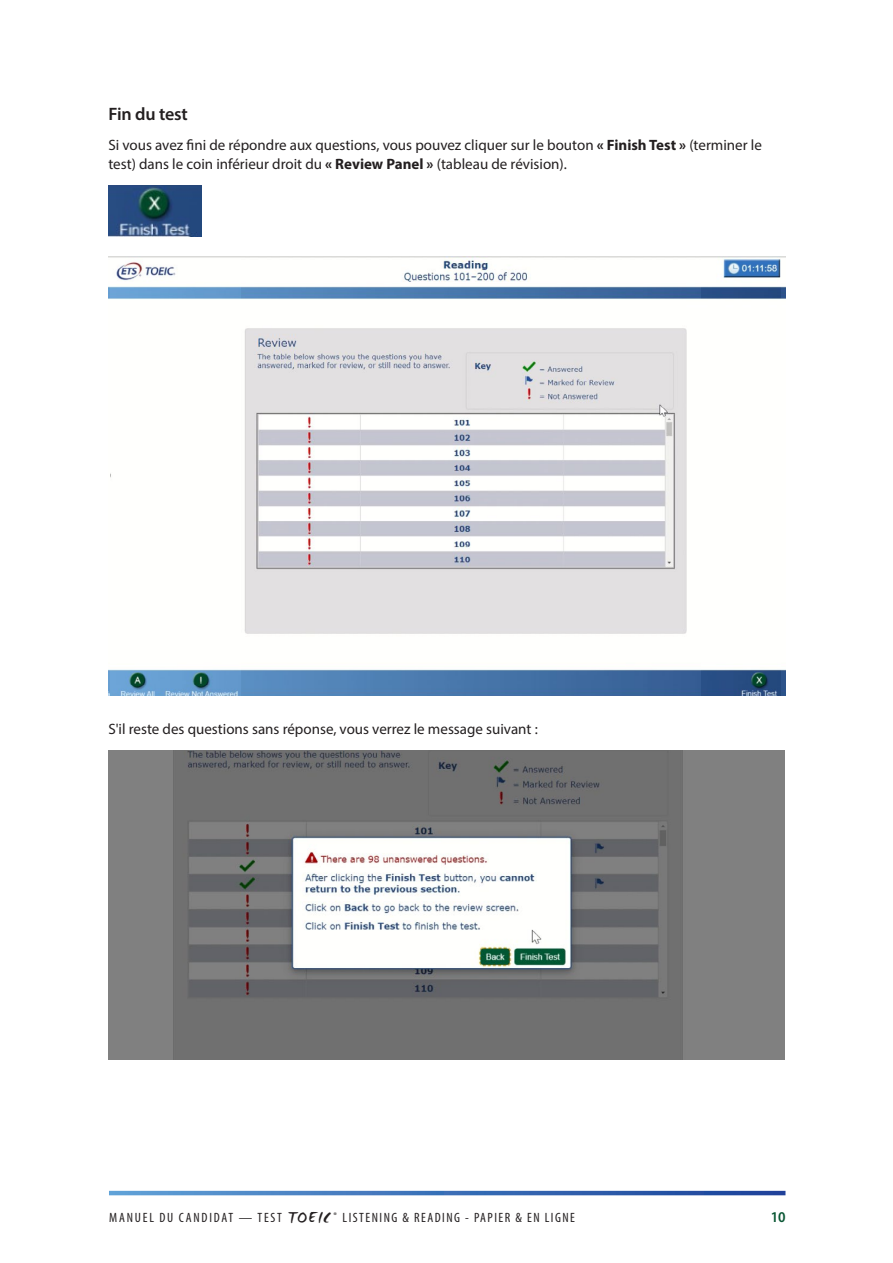
<style>
.page{position:relative;width:893px;height:1263px;background:#fff}
.page>*{position:absolute;margin:0;border:0;box-sizing:border-box;transform-origin:0 0}
.H3{font:600 18px "Myriad Pro";letter-spacing:-.01em;color:#231f20}
.t1{font:15px/19.5px "Myriad Pro";color:#231f20}
.t2{font:600 semi-condensed 15px "Myriad Pro";color:#0a5734}
.t3{font:condensed 13.5px "Myriad Pro";letter-spacing:.11em;color:#231f20}
.s1{font-weight:700}
.s2{font-family:"WC Mano Negra Bta";font-stretch:normal;font-size:18px}
</style>
<div class="page">
<svg style="left:109px;top:1191px;width:676px;height:4px;background:#3c6fb7"></svg>
<img style="left:108px;top:185px;width:94px;height:51px">
<img style="left:109px;top:256px;width:676px;height:440px">
<img style="left:701px;top:256px;width:79px;height:440px">
<img style="left:110px;top:256px;width:130px;height:440px">
<img style="left:108px;top:750px;width:676px;height:310px">
<h4 class="H3" style="left:108px;top:102px;width:81px">Fin du test</h4>
<p class="t1" style="left:108px;top:135px;width:655px">Si vous avez fini de répondre aux questions, vous pouvez cliquer sur le bouton <span class="s1">« Finish Test »</span> (terminer le test) dans le coin inférieur droit du <span class="s1">« Review Panel »</span> (tableau de révision).</p>
<p class="t1" style="left:108px;top:719px;width:431px">S'il reste des questions sans réponse, vous verrez le message suivant :</p>
<p class="t3" style="left:109px;top:1209px;width:467px">MANUEL DU CANDIDAT — TEST <span class="s2">TOEIC</span> <sup>®</sup> LISTENING &amp; READING - PAPIER &amp; EN LIGNE</p>
<p class="t2" style="left:771px;top:1207px;width:16px">10</p>
</div>
